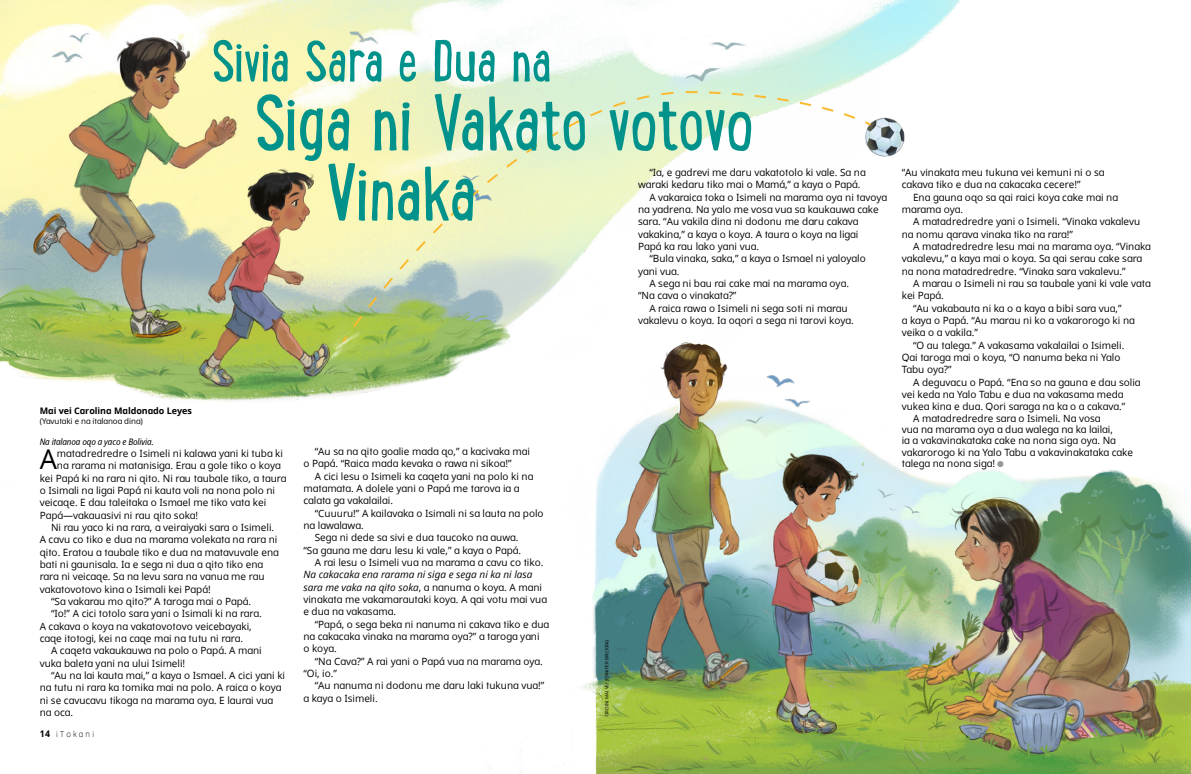
<style>
.page{position:relative;width:1191px;height:774px;background:#fff}
.page>*{position:absolute;margin:0;border:0;box-sizing:border-box;transform-origin:0 0}
.h1_Lunchbox{font:84.1px/70.1px "Lunch Box";letter-spacing:-.035em;color:#00928b}
.h1_Lunchbox-2{font:62.4px "Lunch Box";letter-spacing:-.025em;color:#00928b}
.p1_first{font:27.3px "Dots Solidlds Lat";color:#000}
.p1{font:10px/12.3px "Dots Solidlds Lat";color:#000}
.p1_first-2{font:10px "Dots Solidlds Lat";color:#000}
.p1_author-name{font:700 9px "Dots Solidlds Lat";letter-spacing:-.005em;color:#000}
.p1_bio{font:italic 9px "Dots Solid Condlds Lat";letter-spacing:-.01em;color:#000}
.t1{font:300 8.2px "Dots Solidlds Lat";letter-spacing:.28em;color:#000;scale:.95 1}
.p1_author-role{font:8px "Dots Solidlds Lat";letter-spacing:-.005em;color:#000}
.t2{font:4.5px "Dots Solidlds Lat";color:#000}
.s1{font-weight:700;font-size:9.2px}
.s2{font-style:italic}
.s3{font-family:"Ding P Ilds Dpi";font-size:8.5px;color:#969798}
</style>
<div class="page">
<img style="left:0;top:0;width:1191px;height:774px">
<svg style="left:341px;top:90px;width:531px;height:254px"></svg>
<p class="h1_Lunchbox-2" style="left:210px;top:17px;width:343px">Sivia Sara e Dua na</p>
<p class="p1_author-name" style="left:40px;top:404px;width:154px">Mai vei Carolina Maldonado Leyes</p>
<p class="p1_author-role" style="left:40px;top:416px;width:105px">(Yavutaki e na italanoa dina)</p>
<p class="h1_Lunchbox" style="left:325px;top:85px;width:431px;text-indent:-72px">Siga ni Vakato votovo<br>Vinaka</p>
<p class="p1" style="left:638px;top:166px;width:229px;text-indent:11px">“Ia, e gadrevi me daru vakatotolo ki vale. Sa na waraki kedaru tiko mai o Mamá,” a kaya o Papá.</p>
<p class="p1" style="left:638px;top:191px;width:251px;text-indent:11px">A vakaraica toka o Isimeli na marama oya ni tavoya na yadrena. Na yalo me vosa vua sa kaukauwa cake sara. “Au vakila dina ni dodonu me daru cakava vakakina,” a kaya o koya. A taura o koya na ligai<br>Papá ka rau lako yani vua.</p>
<p class="p1" style="left:638px;top:253px;width:229px;text-indent:11px">“Bula vinaka, saka,” a kaya o Ismael ni yaloyalo yani vua.</p>
<p class="p1" style="left:638px;top:277px;width:212px;text-indent:11px">A sega ni bau rai cake mai na marama oya. “Na cava o vinakata?”</p>
<p class="p1" style="left:638px;top:302px;width:217px;text-align:center">A raica rawa o Isimeli ni sega soti ni marau vakalevu o koya. Ia oqori a sega ni tarovi koya.</p>
<p class="p1_bio" style="left:40px;top:435px;width:115px">Na italanoa oqo a yaco e Bolivia.</p>
<p class="p1_first" style="left:40px;top:439px;width:19px">A</p>
<p class="p1_first-2" style="left:57px;top:446px;width:228px">matadredredre o Isimeli ni kalawa yani ki tuba ki</p>
<p class="p1_first-2" style="left:57px;top:458px;width:225px">na rarama ni matanisiga. Erau a gole tiko o koya</p>
<p class="p1_first-2" style="left:40px;top:471px;width:248px">kei Papá ki na rara ni qito. Ni rau taubale tiko, a taura</p>
<p class="p1_first-2" style="left:40px;top:483px;width:237px">o Isimali na ligai Papá ni kauta voli na nona polo ni</p>
<p class="p1_first-2" style="left:40px;top:495px;width:228px">veicaqe. E dau taleitaka o Ismael me tiko vata kei</p>
<p class="p1_first-2" style="left:40px;top:508px;width:160px">Papá—vakauasivi ni rau qito soka!</p>
<p class="p1" style="left:40px;top:521px;width:241px;text-indent:11px">Ni rau yaco ki na rara, a veiraiyaki sara o Isimeli.<br>A cavu co tiko e dua na marama volekata na rara ni qito. Eratou a taubale tiko e dua na matavuvale ena bati ni gaunisala. Ia e sega ni dua a qito tiko ena rara ni veicaqe. Sa na levu sara na vanua me rau vakatovotovo kina o Isimali kei Papá!</p>
<p class="p1" style="left:51px;top:595px;width:202px">“Sa vakarau mo qito?” A taroga mai o Papá.</p>
<p class="p1" style="left:40px;top:607px;width:223px;text-indent:11px">“Io!” A cici totolo sara yani o Isimali ki na rara.<br>A cakava o koya na vakatovotovo veicebayaki, caqe itotogi, kei na caqe mai na tutu ni rara.</p>
<p class="p1" style="left:40px;top:644px;width:224px;text-indent:11px">A caqeta vakaukauwa na polo o Papá. A mani vuka baleta yani na ului Isimeli!</p>
<p class="p1" style="left:40px;top:669px;width:247px;text-indent:11px">“Au na lai kauta mai,” a kaya o Ismael. A cici yani ki na tutu ni rara ka tomika mai na polo. A raica o koya ni se cavucavu tikoga na marama oya. E laurai vua na oca.</p>
<p class="t1" style="left:40px;top:728px;width:59px"><span class="s1">14</span> iTokani</p>
<p class="p1" style="left:303px;top:445px;width:228px;text-indent:11px">“Au sa na qito goalie mada qo,” a kacivaka mai o Papá. “Raica mada kevaka o rawa ni sikoa!”</p>
<p class="p1" style="left:303px;top:470px;width:231px;text-indent:11px">A cici lesu o Isimeli ka caqeta yani na polo ki na matamata. A dolele yani o Papá me tarova ia a calata ga vakalailai.</p>
<p class="p1" style="left:303px;top:507px;width:242px;text-indent:11px">“Cuuuru!” A kailavaka o Isimali ni sa lauta na polo na lawalawa.</p>
<p class="p1" style="left:303px;top:532px;width:219px;text-align:right">Sega ni dede sa sivi e dua taucoko na auwa. “Sa gauna me daru lesu ki vale,” a kaya o Papá.</p>
<p class="p1" style="left:303px;top:556px;width:245px;text-indent:11px">A rai lesu o Isimeli vua na marama a cavu co tiko.<br><span class="s2">Na cakacaka ena rarama ni siga e sega ni ka ni lasa sara me vaka na qito soka</span>, a nanuma o koya. A mani vinakata me vakamarautaki koya. A qai votu mai vua e dua na vakasama.</p>
<p class="p1" style="left:303px;top:618px;width:247px;text-indent:11px">“Papá, o sega beka ni nanuma ni cakava tiko e dua na cakacaka vinaka na marama oya?” a taroga yani<br>o koya.</p>
<p class="p1" style="left:303px;top:655px;width:241px;text-indent:11px">“Na Cava?” A rai yani o Papá vua na marama oya. “Oi, io.”</p>
<p class="p1" style="left:303px;top:680px;width:242px;text-indent:11px">“Au nanuma ni dodonu me daru laki tukuna vua!” a kaya o Isimeli.</p>
<p class="t2" style="left:603px;top:716px;width:78px;rotate:-90deg">DROINI MAI VEI JENNIFER BRICKING</p>
<p class="p1" style="left:901px;top:166px;width:204px">“Au vinakata meu tukuna vei kemuni ni o sa cakava tiko e dua na cakacaka cecere!”</p>
<p class="p1" style="left:901px;top:191px;width:218px;text-indent:11px">Ena gauna oqo sa qai raici koya cake mai na marama oya.</p>
<p class="p1" style="left:901px;top:216px;width:240px;text-indent:11px">A matadredredre yani o Isimeli. “Vinaka vakalevu na nomu qarava vinaka tiko na rara!”</p>
<p class="p1" style="left:901px;top:240px;width:250px;text-indent:11px">A matadredredre lesu mai na marama oya. “Vinaka vakalevu,” a kaya mai o koya. Sa qai serau cake sara na nona matadredredre. “Vinaka sara vakalevu.”</p>
<p class="p1" style="left:901px;top:277px;width:250px;text-indent:11px">A marau o Isimeli ni rau sa taubale yani ki vale vata kei Papá.</p>
<p class="p1" style="left:901px;top:302px;width:234px;text-indent:11px">“Au vakabauta ni ka o a kaya a bibi sara vua,”<br>a kaya o Papá. “Au marau ni ko a vakarorogo ki na veika o a vakila.”</p>
<p class="p1" style="left:901px;top:339px;width:224px;text-indent:11px">“O au talega.” A vakasama vakalailai o Isimeli.<br>Qai taroga mai o koya, “O nanuma beka ni Yalo<br>Tabu oya?”</p>
<p class="p1" style="left:901px;top:376px;width:240px;text-indent:11px">A deguvacu o Papá. “Ena so na gauna e dau solia vei keda na Yalo Tabu e dua na vakasama meda vukea kina e dua. Qori saraga na ka o a cakava.”</p>
<p class="p1" style="left:901px;top:412px;width:233px;line-height:11.3px;text-indent:11px">A matadredredre sara o Isimeli. Na vosa<br>vua na marama oya a dua walega na ka lailai,<br>ia a vakavinakataka cake na nona siga oya. Na vakarorogo ki na Yalo Tabu a vakavinakataka cake talega na nona siga! <span class="s3">●</span></p>
</div>
